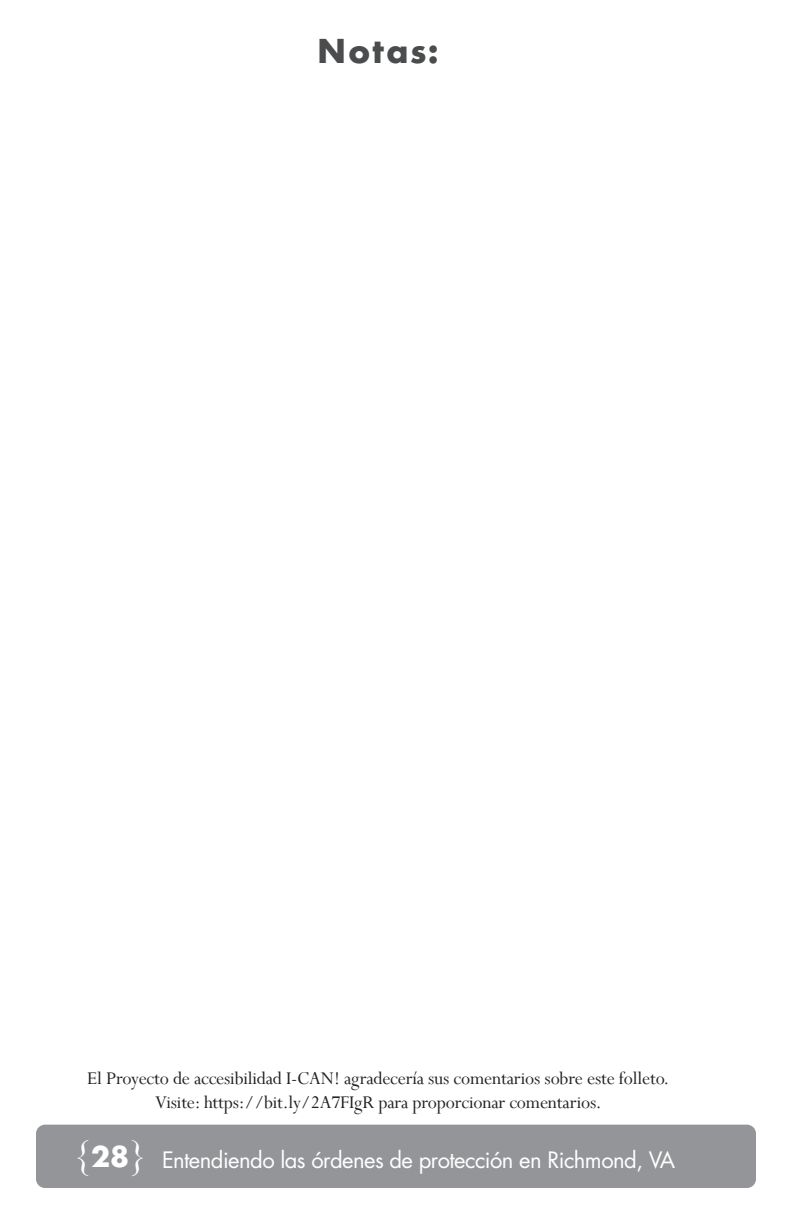
<style>
.page{position:relative;width:792px;height:1224px;background:#fff}
.page>*{position:absolute;margin:0;border:0;box-sizing:border-box;transform-origin:0 0}
.t1{font:40px "Perpetua";color:#fff}
.t2{font:700 32px "Futura";letter-spacing:.055em;color:#4b4c4d}
.t3{font:22px "Futura";letter-spacing:-.025em;color:#fff}
.t4{font:20px/24px "Perpetua";letter-spacing:-.01em;color:#231f20;text-align:center}
.s1{font-family:"Futura";font-weight:700;font-size:28px}
</style>
<div class="page">
<div style="left:36px;top:1125px;width:720px;height:63px;background:#939598;border-radius:9px"></div>
<p class="t2" style="left:317px;top:27px;width:123px">Notas:</p>
<p class="t4" style="left:87px;top:1066px;width:584px">El Proyecto de accesibilidad I-CAN! agradecería sus comentarios sobre este folleto.<br>Visite: https://bit.ly/2A7FIgR para proporcionar comentarios.</p>
<p class="t3" style="left:162px;top:1146px;width:515px">Entendiendo las órdenes de protección en Richmond, VA</p>
<h1 class="t1" style="left:72px;top:1128px;width:78px">{<span class="s1">28</span>}</h1>
</div>
